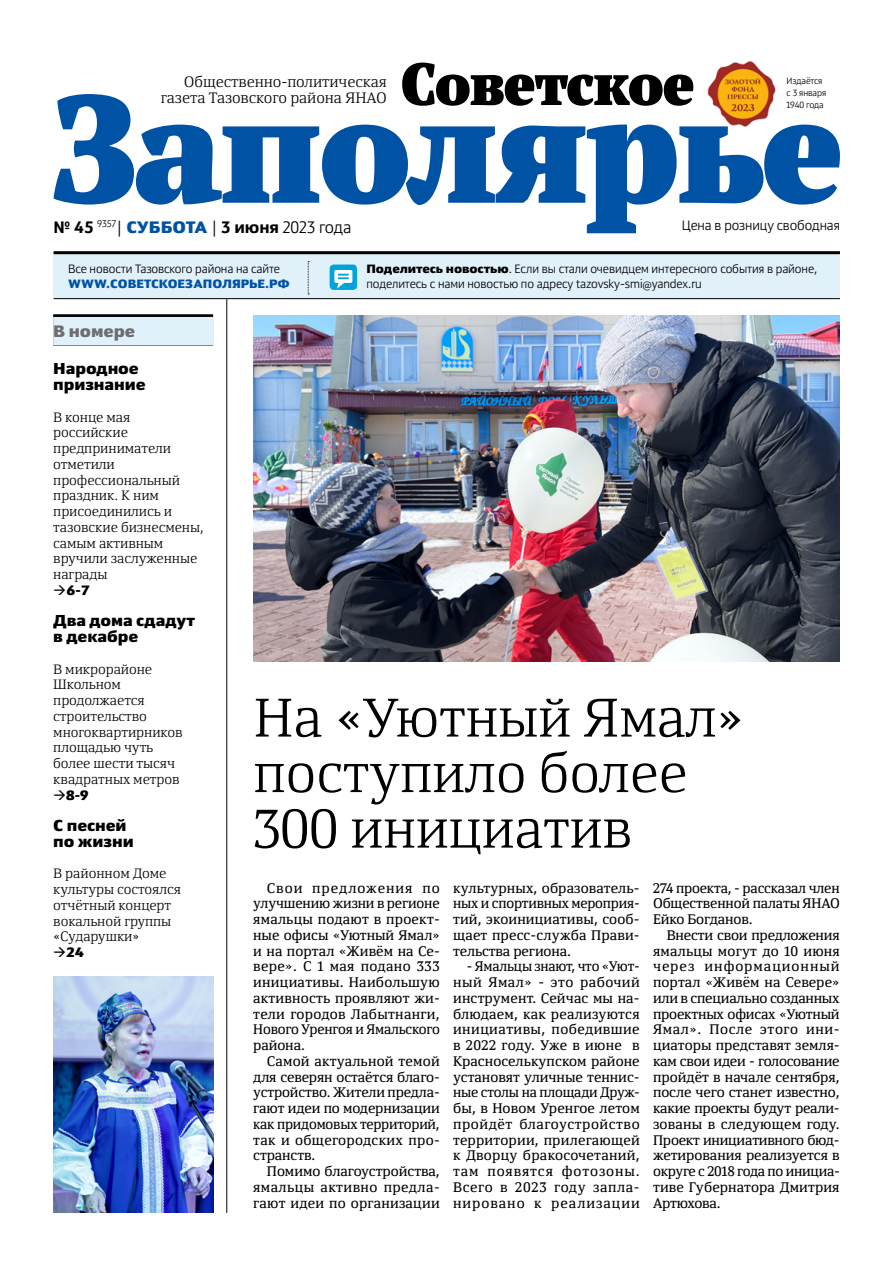
<style>
.page{position:relative;width:893px;height:1263px;background:#fff}
.page>*{position:absolute;margin:0;border:0;box-sizing:border-box;transform-origin:0 0}
.t1{font:300 54px/55.5px "Yefimov Serif";letter-spacing:-.005em;color:#000}
.t2{font:300 16.5px "Yefimov Sans";letter-spacing:-.005em;color:#000}
.t3{font:900 16.5px "Yefimov Sans";letter-spacing:-.005em;color:#6d6e71}
.t4{font:900 15.75px/15.8px "Yefimov Sans";letter-spacing:-.005em;color:#000}
.t5{font:300 15px/15.8px "Yefimov Serif";letter-spacing:-.005em;color:#000;text-align:right}
.t6{font:13.8px/15.8px "Yefimov Serif";letter-spacing:.01em;color:#000;text-align:justify}
.t7{font:300 13.5px/15.8px "Yefimov Serif";letter-spacing:-.005em;color:#000}
.t8{font:300 13.5px "Yefimov Sans";letter-spacing:-.005em;color:#000}
.t9{font:900 13.5px "Yefimov Sans";color:#000}
.t10{font:300 12px/15.8px "Yefimov Sans";letter-spacing:-.005em;color:#000}
.t11{font:900 12px "Yefimov Sans";letter-spacing:.005em;color:#0052a4}
.t12{font:300 9px/12px "Yefimov Sans";letter-spacing:-.005em;color:#000}
.s1{font-weight:700}
.s2{font-weight:900;color:#0052a4}
.s3{font-weight:900}
</style>
<div class="page">
<div style="left:53px;top:314px;width:160px;height:32px;background:#060707"></div>
<div style="left:53px;top:317px;width:160px;height:28px;background:#e1f1fa"></div>
<div style="left:54px;top:251px;width:786px;height:47px;background:#e1f1fa"></div>
<hr style="left:54px;top:251px;width:786px;height:3px;background:#000">
<svg style="left:308px;top:261px;width:1px;height:34px"></svg>
<div style="left:330px;top:264px;width:27px;height:26px;background:#00a4db;border-radius:4px"></div>
<svg style="left:334px;top:270px;width:18px;height:19px"></svg>
<hr style="left:54px;top:298px;width:786px;height:1px;background:#000">
<img style="left:708px;top:61px;width:68px;height:33px">
<svg style="left:54px;top:94px;width:786px;height:139px"></svg>
<svg style="left:402px;top:63px;width:291px;height:43px"></svg>
<hr style="left:226px;top:299px;width:1px;height:914px;background:#000">
<img style="left:253px;top:315px;width:587px;height:346px">
<img style="left:53px;top:976px;width:160px;height:237px">
<p class="t5" style="left:161px;top:74px;width:227px">Общественно-политическая газета Тазовского района ЯНАО</p>
<p class="t2" style="left:54px;top:217px;width:299px"><span class="s1">№ 45</span> <sup>9357</sup>| <span class="s2">СУББОТА</span> | <span class="s1">3 июня</span> 2023 года</p>
<p class="t12" style="left:786px;top:75px;width:41px">Издаётся с 3 января<br>1940 года</p>
<p class="t8" style="left:682px;top:218px;width:160px">Цена в розницу свободная</p>
<p class="t10" style="left:68px;top:260px;width:214px">Все новости Тазовского района на сайте</p>
<p class="t11" style="left:68px;top:276px;width:223px">WWW.СОВЕТСКОЕЗАПОЛЯРЬЕ.РФ</p>
<p class="t10" style="left:366px;top:260px;width:452px"><span class="s3">ПОДЕЛИТЕСЬ НОВОСТЬЮ</span>. Если вы стали очевидцем интересного события в районе, поделитесь с нами новостью по адресу tazovsky-smi@yandex.ru</p>
<p class="t3" style="left:53px;top:321px;width:84px">В НОМЕРЕ</p>
<p class="t4" style="left:53px;top:361px;width:94px">НАРОДНОЕ<br>ПРИЗНАНИЕ</p>
<p class="t7" style="left:53px;top:409px;width:152px">В конце мая российские предприниматели отметили профессиональный праздник. К ним присоединились и тазовские бизнесмены, самым активным вручили заслуженные награды</p>
<p class="t9" style="left:53px;top:581px;width:38px">→6-7</p>
<p class="t4" style="left:53px;top:613px;width:143px">ДВА ДОМА СДАДУТ<br>В ДЕКАБРЕ</p>
<p class="t7" style="left:53px;top:661px;width:131px">В микрорайоне<br>Школьном продолжается строительство многоквартирников площадью чуть более шести тысяч квадратных метров</p>
<p class="t9" style="left:53px;top:786px;width:37px">→8-9</p>
<p class="t4" style="left:53px;top:818px;width:82px">С ПЕСНЕЙ<br>ПО ЖИЗНИ</p>
<p class="t7" style="left:53px;top:866px;width:129px">В районном Доме культуры состоялся отчётный концерт вокальной группы «Сударушки»</p>
<p class="t9" style="left:53px;top:943px;width:32px">→24</p>
<h1 class="t1" style="left:253px;top:689px;width:493px">На «Уютный Ямал» поступило более<br>300 инициатив</h1>
<p class="t6" style="left:253px;top:880px;width:188px;text-indent:14px">Свои предложения по улучшению жизни в регионе ямальцы подают в проект&shy;ные офисы «Уютный Ямал» и на портал «Живём на Се&shy;вере». С 1 мая подано 333 инициативы. Наибольшую активность проявляют жи&shy;тели городов Лабытнанги, Нового Уренгоя и Ямальского района.</p>
<p class="t6" style="left:253px;top:1053px;width:188px;text-indent:14px">Самой актуальной темой для северян остаётся благо&shy;устройство. Жители предла&shy;гают идеи по модернизации как придомовых территорий, так и общегородских про&shy;странств.</p>
<p class="t6" style="left:253px;top:1163px;width:188px;text-indent:14px">Помимо благоустройства, ямальцы активно предла&shy;гают идеи по организации</p>
<p class="t6" style="left:453px;top:880px;width:188px">культурных, образователь&shy;ных и спортивных мероприя&shy;тий, экоинициативы, сооб&shy;щает пресс-служба Прави&shy;тельства региона.</p>
<p class="t6" style="left:453px;top:958px;width:188px;text-indent:14px">- Ямальцы знают, что «Уют&shy;ный Ямал» - это рабочий инструмент. Сейчас мы на&shy;блюдаем, как реализуются инициативы, победившие в 2022 году. Уже в июне в Красноселькупском районе установят уличные теннис&shy;ные столы на площади Друж&shy;бы, в Новом Уренгое летом пройдёт благоустройство территории, прилегающей к Дворцу бракосочетаний, там появятся фотозоны.<br>Всего в 2023 году запла&shy;нировано к реализации</p>
<p class="t6" style="left:653px;top:880px;width:188px">274 проекта, - рассказал член Общественной палаты ЯНАО Ейко Богданов.</p>
<p class="t6" style="left:653px;top:927px;width:188px;text-indent:14px">Внести свои предложения ямальцы могут до 10 июня через информационный портал «Живём на Севере» или в специально созданных проектных офисах «Уютный Ямал». После этого ини&shy;циаторы представят земля&shy;кам свои идеи - голосование пройдёт в начале сентября, после чего станет известно, какие проекты будут реали&shy;зованы в следующем году.<br>Проект инициативного бюд&shy;жетирования реализуется в округе с 2018 года по инициа&shy;тиве Губернатора Дмитрия Артюхова.</p>
</div>
